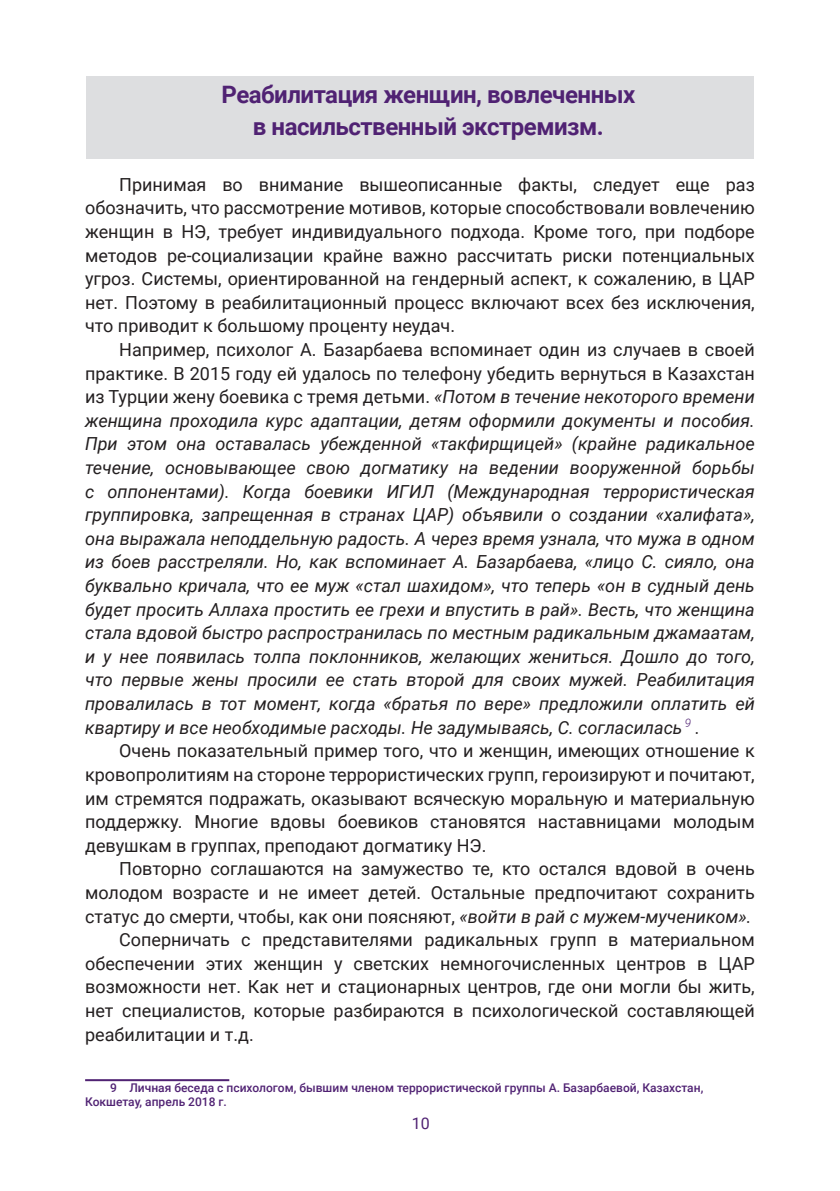
<style>
.page{position:relative;width:840px;height:1191px;background:#fff}
.page>*{position:absolute;margin:0;border:0;box-sizing:border-box;transform-origin:0 0}
.ПОДЗАГОЛОВКИ{font:700 24px "Roboto";letter-spacing:-.02em;color:#502273}
.t1{font:18px/23.6px "Roboto";color:#231f20;text-align:justify}
.t2{font:italic 18px/23.6px "Roboto";color:#231f20;text-align:justify}
.t3{font:16px "Roboto";color:#502273}
.Сноска{font:500 12px/14.4px "Roboto";color:#502273}
.s1{font-style:normal}
.s2{font-style:italic}
</style>
<div class="page">
<div style="left:86px;top:77px;width:667px;height:82px;background:#dddee0"></div>
<hr style="left:85px;top:1079px;width:144px;height:2px;background:#502273">
<p class="ПОДЗАГОЛОВКИ" style="left:221px;top:78px;width:415px">Реабилитация женщин, вовлеченных</p>
<p class="ПОДЗАГОЛОВКИ" style="left:253px;top:110px;width:352px">в насильственный экстремизм.</p>
<p class="t1" style="left:85px;top:172px;width:670px;text-indent:34px">Принимая во внимание вышеописанные факты, следует еще раз обозначить, что рассмотрение мотивов, которые способствовали вовлечению женщин в НЭ, требует индивидуального подхода. Кроме того, при подборе методов ре-социализации крайне важно рассчитать риски потенциальных угроз. Системы, ориентированной на гендерный аспект, к сожалению, в ЦАР нет. Поэтому в реабилитационный процесс включают всех без исключения, что приводит к большому проценту неудач.</p>
<p class="t2" style="left:85px;top:337px;width:670px;text-indent:34px"><span class="s1">Например, психолог А. Базарбаева вспоминает один из случаев в своей практике. В 2015 году ей удалось по телефону убедить вернуться в Казахстан из Турции жену боевика с тремя детьми.</span> «Потом в течение некоторого времени женщина проходила курс адаптации, детям оформили документы и пособия.<br>При этом она оставалась убежденной «такфирщицей» (крайне радикальное течение, основывающее свою догматику на ведении вооруженной борьбы с оппонентами). Когда боевики ИГИЛ (Международная террористическая группировка, запрещенная в странах ЦАР) объявили о создании «халифата», она выражала неподдельную радость. А через время узнала, что мужа в одном из боев расстреляли. Но, как вспоминает А. Базарбаева, «лицо С. сияло, она буквально кричала, что ее муж «стал шахидом», что теперь «он в судный день будет просить Аллаха простить ее грехи и впустить в рай». Весть, что женщина стала вдовой быстро распространилась по местным радикальным джамаатам, и у нее появилась толпа поклонников, желающих жениться. Дошло до того, что первые жены просили ее стать второй для своих мужей. Реабилитация провалилась в тот момент, когда «братья по вере» предложили оплатить ей квартиру и все необходимые расходы. Не задумываясь, С. согласилась <sup>9</sup> .</p>
<p class="t1" style="left:85px;top:738px;width:670px;text-indent:34px">Очень показательный пример того, что и женщин, имеющих отношение к кровопролитиям на стороне террористических групп, героизируют и почитают, им стремятся подражать, оказывают всяческую моральную и материальную поддержку. Многие вдовы боевиков становятся наставницами молодым девушкам в группах, преподают догматику НЭ.</p>
<p class="t1" style="left:85px;top:856px;width:670px;text-indent:34px">Повторно соглашаются на замужество те, кто остался вдовой в очень молодом возрасте и не имеет детей. Остальные предпочитают сохранить статус до смерти, чтобы, как они поясняют, <span class="s2">«войти в рай с мужем-мучеником».</span></p>
<p class="t1" style="left:85px;top:927px;width:670px;text-indent:34px">Соперничать с представителями радикальных групп в материальном обеспечении этих женщин у светских немногочисленных центров в ЦАР возможности нет. Как нет и стационарных центров, где они могли бы жить, нет специалистов, которые разбираются в психологической составляющей реабилитации и т.д.</p>
<p class="Сноска" style="left:85px;top:1079px;width:619px;text-indent:25px">9 Личная беседа с психологом, бывшим членом террористической группы А. Базарбаевой, Казахстан,<br>Кокшетау, апрель 2018 г.</p>
<p class="t3" style="left:411px;top:1112px;width:19px">10</p>
</div>
